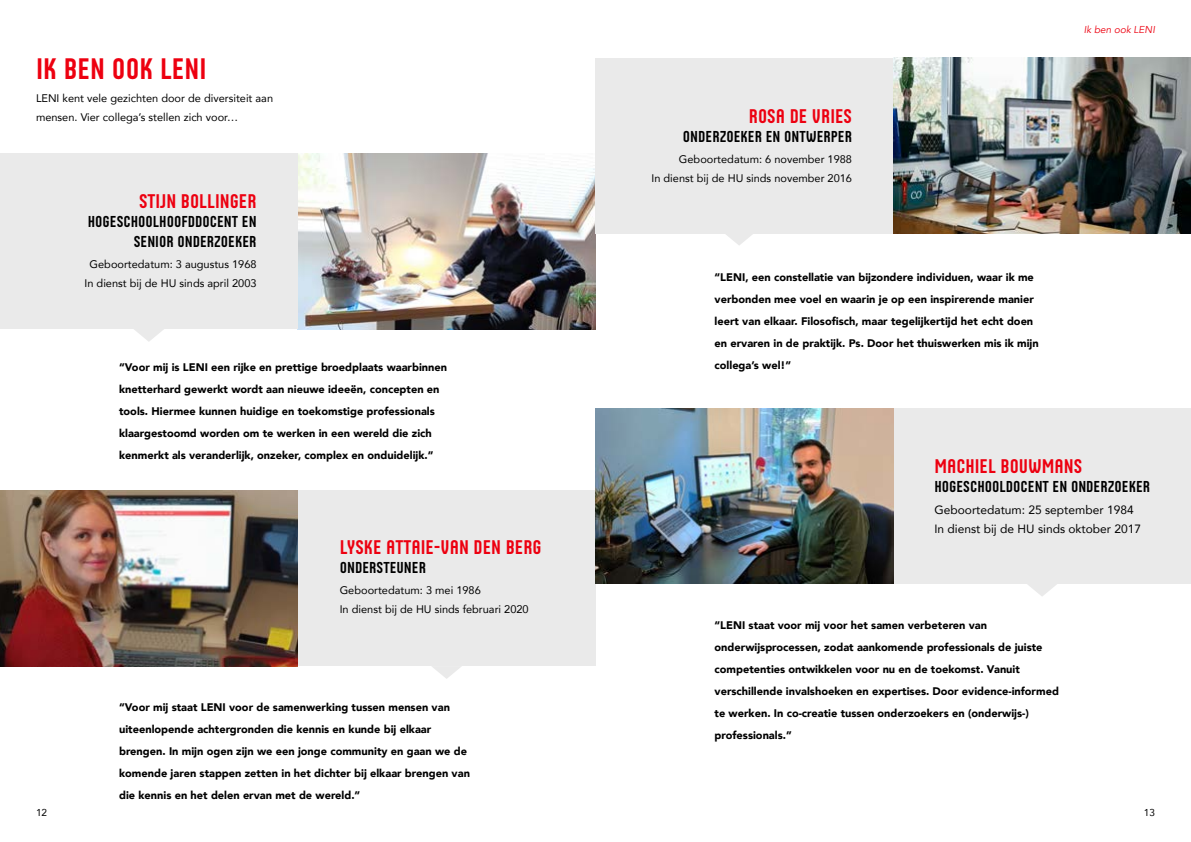
<style>
.page{position:relative;width:1191px;height:842px;background:#fff}
.page>*{position:absolute;margin:0;border:0;box-sizing:border-box;transform-origin:0 0}
.t1{font:30px "Husans";color:#ed0010}
.t2{font:20px "Husans";color:#ed0010}
.t3{font:16px/19.2px "Husans";color:#000;text-align:right}
.t4{font:12px/19px "Avenir";color:#000}
.t5{font:900 11px/22px "Avenir";color:#000}
.t6{font:11px/19px "Avenir";color:#000}
.t7{font:italic 10px "Avenir";color:#ed0010}
.t8{font:10px "Avenir";color:#000}
</style>
<div class="page">
<img style="left:0;top:490px;width:298px;height:176px">
<img style="left:298px;top:153px;width:297px;height:176px">
<div style="left:0;top:153px;width:298px;height:176px;background:#eaeaea"></div>
<svg style="left:134px;top:329px;width:30px;height:13px"></svg>
<div style="left:298px;top:490px;width:297px;height:176px;background:#eaeaea"></div>
<svg style="left:432px;top:666px;width:30px;height:13px"></svg>
<div style="left:595px;top:58px;width:298px;height:176px;background:#eaeaea"></div>
<div style="left:893px;top:408px;width:298px;height:176px;background:#eaeaea"></div>
<img style="left:595px;top:408px;width:298px;height:176px">
<img style="left:893px;top:58px;width:298px;height:176px">
<svg style="left:726px;top:234px;width:27px;height:11px"></svg>
<svg style="left:1027px;top:584px;width:30px;height:12px"></svg>
<h1 class="t1" style="left:36px;top:51px;width:172px">IK BEN OOK LENI</h1>
<p class="t6" style="left:36px;top:88px;width:239px">LENI kent vele gezichten door de diversiteit aan mensen. Vier collega’s stellen zich voor…</p>
<h2 class="t2" style="left:139px;top:190px;width:119px">STIJN BOLLINGER</h2>
<h3 class="t3" style="left:88px;top:212px;width:170px">HOGESCHOOLHOOFDDOCENT EN<br>SENIOR ONDERZOEKER</h3>
<p class="t6" style="left:85px;top:254px;width:173px;text-align:center">Geboortedatum: 3 augustus 1968<br>In dienst bij de HU sinds april 2003</p>
<p class="t5" style="left:119px;top:356px;width:329px">“Voor mij is LENI een rijke en prettige broedplaats waarbinnen knetterhard gewerkt wordt aan nieuwe ideeën, concepten en tools. Hiermee kunnen huidige en toekomstige professionals klaargestoomd worden om te werken in een wereld die zich kenmerkt als veranderlijk, onzeker, complex en onduidelijk.”</p>
<h2 class="t2" style="left:340px;top:535px;width:203px">LYSKE ATTAIE-VAN DEN BERG</h2>
<h3 class="t3" style="left:340px;top:558px;width:88px">ONDERSTEUNER</h3>
<p class="t6" style="left:340px;top:580px;width:190px">Geboortedatum: 3 mei 1986<br>In dienst bij de HU sinds februari 2020</p>
<p class="t5" style="left:119px;top:696px;width:352px">“Voor mij staat LENI voor de samenwerking tussen mensen van uiteenlopende achtergronden die kennis en kunde bij elkaar brengen. In mijn ogen zijn we een jonge community en gaan we de komende jaren stappen zetten in het dichter bij elkaar brengen van die kennis en het delen ervan met de wereld.”</p>
<h2 class="t2" style="left:749px;top:105px;width:105px">ROSA DE VRIES</h2>
<h3 class="t3" style="left:683px;top:127px;width:171px">ONDERZOEKER EN ONTWERPER</h3>
<p class="t6" style="left:651px;top:150px;width:202px;text-align:right">Geboortedatum: 6 november 1988<br>In dienst bij de HU sinds november 2016</p>
<p class="t5" style="left:714px;top:266px;width:326px">“LENI, een constellatie van bijzondere individuen, waar ik me verbonden mee voel en waarin je op een inspirerende manier leert van elkaar. Filosofisch, maar tegelijkertijd het echt doen en ervaren in de praktijk. Ps. Door het thuiswerken mis ik mijn collega’s wel!”</p>
<p class="t7" style="left:1083px;top:24px;width:73px">Ik ben ook LENI</p>
<h2 class="t2" style="left:934px;top:455px;width:149px">MACHIEL BOUWMANS</h2>
<h3 class="t3" style="left:934px;top:477px;width:217px">HOGESCHOOLDOCENT EN ONDERZOEKER</h3>
<p class="t4" style="left:934px;top:500px;width:208px">Geboortedatum: 25 september 1984<br>In dienst bij de HU sinds oktober 2017</p>
<p class="t5" style="left:714px;top:614px;width:346px">“LENI staat voor mij voor het samen verbeteren van onderwijsprocessen, zodat aankomende professionals de juiste competenties ontwikkelen voor nu en de toekomst. Vanuit verschillende invalshoeken en expertises. Door evidence-informed te werken. In co-creatie tussen onderzoekers en (onderwijs-) professionals.”</p>
<p class="t8" style="left:36px;top:804px;width:13px">12</p>
<p class="t8" style="left:1143px;top:804px;width:13px">13</p>
</div>
